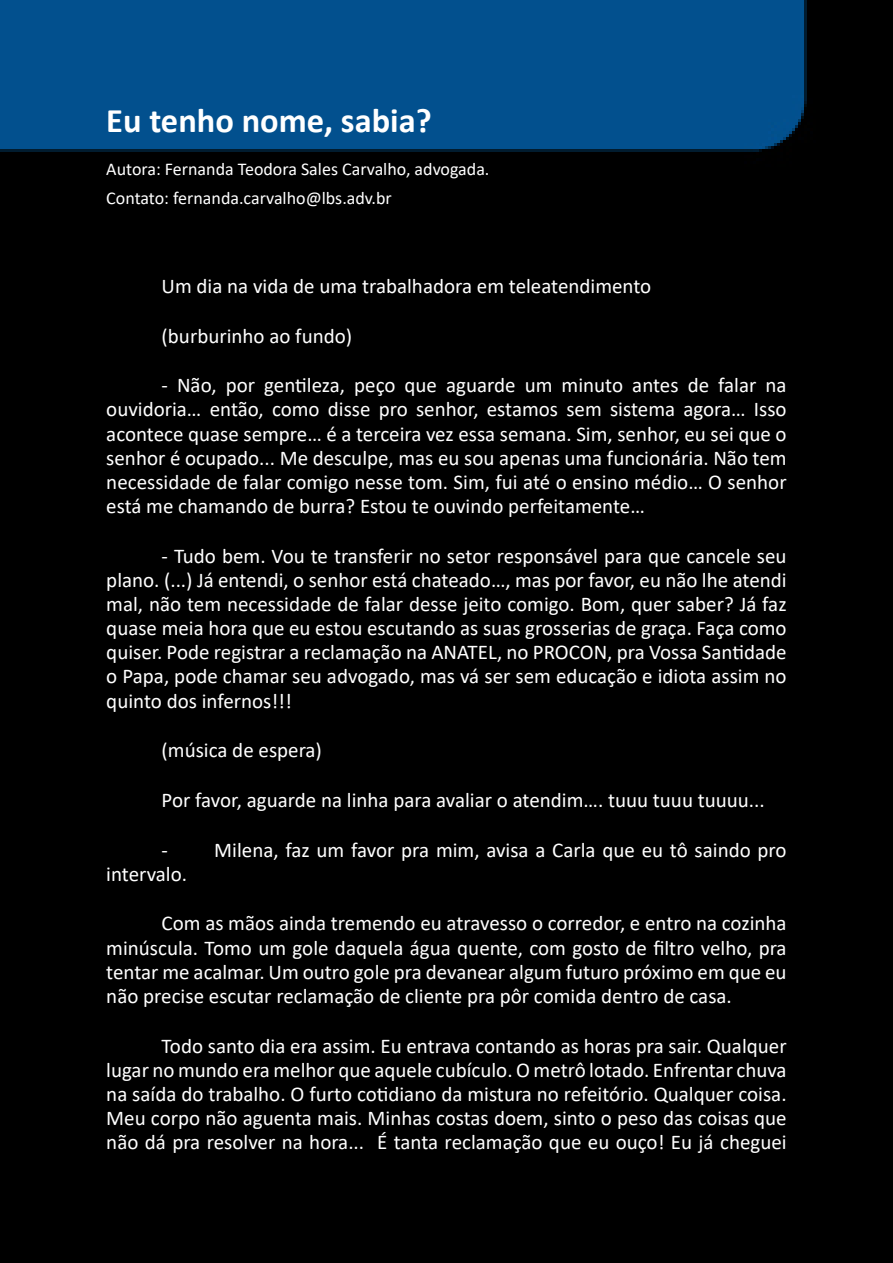
<style>
.page{position:relative;width:893px;height:1263px;background:#fff}
.page>*{position:absolute;margin:0;border:0;box-sizing:border-box;transform-origin:0 0}
.t1{font:700 34.5px "Calibri";color:#fff}
.t2{font:21px/24.2px "Calibri";color:#fff;text-align:justify}
.t3{font:18px "Calibri";color:#fff}
</style>
<div class="page">
<img style="left:0;top:0;width:893px;height:1263px">
<p class="t1" style="left:106px;top:96px;width:327px">Eu tenho nome, sabia?</p>
<p class="t3" style="left:106px;top:157px;width:385px">Autora: Fernanda Teodora Sales Carvalho, advogada.</p>
<p class="t3" style="left:106px;top:185px;width:287px">Contato: fernanda.carvalho@lbs.adv.br</p>
<p class="t2" style="left:162px;top:273px;width:491px">Um dia na vida de uma trabalhadora em teleatendimento</p>
<p class="t2" style="left:162px;top:323px;width:192px">(burburinho ao fundo)</p>
<p class="t2" style="left:106px;top:373px;width:682px;text-indent:55px">- Não, por gentileza, peço que aguarde um minuto antes de falar na ouvidoria… então, como disse pro senhor, estamos sem sistema agora… Isso acontece quase sempre… é a terceira vez essa semana. Sim, senhor, eu sei que o senhor é ocupado... Me desculpe, mas eu sou apenas uma funcionária. Não tem necessidade de falar comigo nesse tom. Sim, fui até o ensino médio… O senhor está me chamando de burra? Estou te ouvindo perfeitamente…</p>
<p class="t2" style="left:106px;top:543px;width:682px;text-indent:55px">- Tudo bem. Vou te transferir no setor responsável para que cancele seu plano. (...) Já entendi, o senhor está chateado…, mas por favor, eu não lhe atendi mal, não tem necessidade de falar desse jeito comigo. Bom, quer saber? Já faz quase meia hora que eu estou escutando as suas grosserias de graça. Faça como quiser. Pode registrar a reclamação na ANATEL, no PROCON, pra Vossa Santidade o Papa, pode chamar seu advogado, mas vá ser sem educação e idiota assim no quinto dos infernos!!!</p>
<p class="t2" style="left:162px;top:738px;width:162px">(música de espera)</p>
<p class="t2" style="left:162px;top:787px;width:605px">Por favor, aguarde na linha para avaliar o atendim…. tuuu tuuu tuuuu...</p>
<p class="t2" style="left:106px;top:837px;width:682px;text-indent:55px">- Milena, faz um favor pra mim, avisa a Carla que eu tô saindo pro intervalo.</p>
<p class="t2" style="left:106px;top:911px;width:682px;text-indent:55px">Com as mãos ainda tremendo eu atravesso o corredor, e entro na cozinha minúscula. Tomo um gole daquela água quente, com gosto de filtro velho, pra tentar me acalmar. Um outro gole pra devanear algum futuro próximo em que eu não precise escutar reclamação de cliente pra pôr comida dentro de casa.</p>
<p class="t2" style="left:106px;top:1033px;width:682px;text-indent:55px">Todo santo dia era assim. Eu entrava contando as horas pra sair. Qualquer lugar no mundo era melhor que aquele cubículo. O metrô lotado. Enfrentar chuva na saída do trabalho. O furto cotidiano da mistura no refeitório. Qualquer coisa.<br>Meu corpo não aguenta mais. Minhas costas doem, sinto o peso das coisas que não dá pra resolver na hora... É tanta reclamação que eu ouço! Eu já cheguei</p>
</div>
